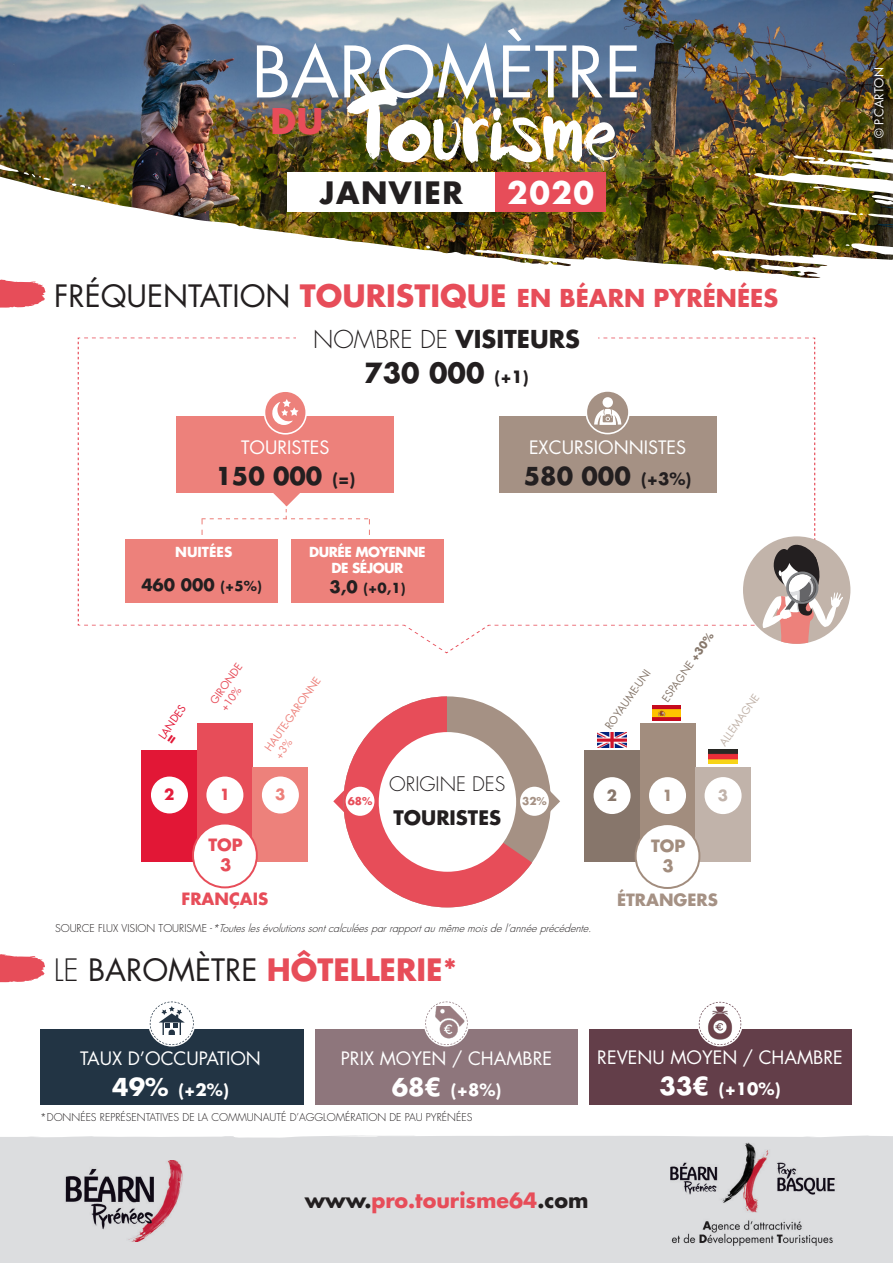
<style>
.page{position:relative;width:893px;height:1263px;background:#fff}
.page>*{position:absolute;margin:0;border:0;box-sizing:border-box;transform-origin:0 0}
.t1{font:87px "Pablo";color:#fff}
.t2{font:69px "Futura Std";color:#fff}
.t3{font:700 34.5px "Futura Std";color:#e74d59}
.t4{font:700 30px "Futura Std";color:#e74d59}
.t5{font:700 30px "Futura Std";letter-spacing:.05em;color:#231f20}
.t6{font:700 30px "Futura Std";color:#fff}
.t7{font:700 27px "Futura Std";color:#231f20}
.t8{font:700 24px "Futura Std";color:#e74d59}
.t9{font:700 24px "Futura Std";color:#231f20}
.t10{font:700 20.7px "Futura Std";color:#e74d59}
.t11{font:300 19.5px "Futura Std";color:#231f20}
.t12{font:700 19.5px "Futura Std";color:#231f20}
.t13{font:18px "Futura Std";color:#fff}
.t14{font:700 16.5px "Futura Std";color:#fff}
.t15{font:700 16.5px "Futura Std";color:#e74d59}
.t16{font:700 16.5px "Futura Std";color:#231f20}
.t17{font:700 16.5px "Futura Std";color:#a59184}
.t18{font:700 16.5px "Futura Std";color:#a28d7e}
.t19{font:700 15px "Futura Std";color:#e41c3b}
.t20{font:700 15px "Futura Std";color:#e74d59}
.t21{font:700 15px "Futura Std";color:#ed817b}
.t22{font:700 15px "Futura Std";color:#87766b}
.t23{font:700 15px "Futura Std";color:#a28d7e}
.t24{font:700 15px "Futura Std";color:#c1b3aa}
.t25{font:700 13.5px "Futura Std";letter-spacing:-.04em;color:#fff}
.t26{font:700 13.5px "Futura Std";color:#231f20}
.t27{font:700 13.5px "Futura Std";color:#fff}
.t28{font:12px "Futura Std";color:#fff}
.t29{font:italic 300 10.5px "Futura Std";color:#231f20}
.t30{font:300 10.5px "Futura Std";color:#231f20}
.t31{font:10.5px "Futura Std";color:#86776b}
.t32{font:10.5px "Futura Std";color:#ed817b}
.t33{font:10.5px "Futura Std";color:#e74d59}
.t34{font:10.5px "Futura Std";color:#c2b4aa}
.t35{font:10.5px "Futura Std";color:#e21736}
.t36{font:700 10.5px "Futura Std";color:#e74d59}
.t37{font:700 10.5px "Futura Std";color:#a59184}
.s1{font-weight:400;font-size:30px;color:#231f20}
.s2{font-size:30px}
.s3{font-weight:300}
.s4{font-size:16.5px}
.s5{font-size:13.5px}
.s6{font-weight:700}
.s7{font-style:normal}
.s8{font-weight:300;color:#231f20}
.s9{font-weight:400;color:#231f20}
.s10{font-size:24px}
.s11{color:#231f20}
</style>
<div class="page">
<img style="left:0;top:0;width:821px;height:95px">
<div style="left:40px;top:1029px;width:264px;height:75px;background:#223444"></div>
<div style="left:588px;top:1029px;width:263px;height:75px;background:#633e49"></div>
<svg style="left:148px;top:1000px;width:47px;height:46px"></svg>
<svg style="left:150px;top:1001px;width:44px;height:44px"></svg>
<hr style="left:161px;top:1035px;width:22px;height:2px;background:#fff">
<svg style="left:0;top:954px;width:45px;height:29px"></svg>
<div style="left:315px;top:1029px;width:263px;height:75px;background:#8e767c"></div>
<svg style="left:425px;top:1001px;width:43px;height:44px"></svg>
<img style="left:430px;top:1006px;width:37px;height:38px">
<svg style="left:697px;top:1000px;width:46px;height:46px"></svg>
<svg style="left:699px;top:1002px;width:42px;height:32px"></svg>
<img style="left:700px;top:1006px;width:40px;height:40px">
<img style="left:0;top:95px;width:893px;height:773px">
<div style="left:296px;top:332px;width:301px;height:30px;background:#fff"></div>
<div style="left:142px;top:750px;width:55px;height:111px;background:#e21736"></div>
<div style="left:584px;top:751px;width:56px;height:111px;background:#87766b"></div>
<div style="left:197px;top:723px;width:56px;height:138px;background:#e74d59"></div>
<div style="left:640px;top:724px;width:55px;height:138px;background:#a28d7e"></div>
<div style="left:253px;top:766px;width:55px;height:95px;background:#ed817b"></div>
<div style="left:695px;top:767px;width:56px;height:95px;background:#c1b3aa"></div>
<div style="left:193px;top:823px;width:64px;height:64px;background:#fff;border-radius:50%"></div>
<div style="left:192px;top:822px;width:66px;height:66px;border:2px solid #e74d59;border-radius:50%"></div>
<div style="left:636px;top:824px;width:63px;height:64px;background:#fff;border-radius:50%"></div>
<div style="left:635px;top:823px;width:65px;height:66px;border:2px solid #a28d7e;border-radius:50%"></div>
<div style="left:151px;top:776px;width:37px;height:37px;background:#fff;border-radius:50%"></div>
<div style="left:594px;top:777px;width:37px;height:37px;background:#fff;border-radius:50%"></div>
<div style="left:206px;top:776px;width:37px;height:37px;background:#fff;border-radius:50%"></div>
<div style="left:649px;top:777px;width:37px;height:37px;background:#fff;border-radius:50%"></div>
<div style="left:262px;top:776px;width:37px;height:37px;background:#fff;border-radius:50%"></div>
<div style="left:705px;top:777px;width:37px;height:37px;background:#fff;border-radius:50%"></div>
<svg style="left:333px;top:696px;width:227px;height:211px"></svg>
<div style="left:520px;top:787px;width:29px;height:29px;background:#fff;border-radius:50%"></div>
<div style="left:379px;top:732px;width:137px;height:140px;background:#fff;border-radius:50%"></div>
<div style="left:346px;top:787px;width:28px;height:29px;background:#fff;border-radius:50%"></div>
<img style="left:597px;top:732px;width:29px;height:15px">
<img style="left:653px;top:706px;width:28px;height:14px">
<img style="left:708px;top:749px;width:30px;height:15px">
<svg style="left:0;top:280px;width:46px;height:29px"></svg>
<div style="left:287px;top:173px;width:209px;height:39px;background:#fff"></div>
<div style="left:496px;top:173px;width:110px;height:39px;background:#e74d59"></div>
<svg style="left:78px;top:338px;width:766px;height:314px"></svg>
<div style="left:0;top:1135px;width:893px;height:128px;background:#dcdddf"></div>
<img style="left:32px;top:1160px;width:180px;height:82px">
<img style="left:660px;top:1142px;width:180px;height:107px">
<svg style="left:167px;top:735px;width:9px;height:8px"></svg>
<svg style="left:277px;top:738px;width:16px;height:21px"></svg>
<p class="t2" style="left:252px;top:28px;width:391px">BAROMÈTRE</p>
<p class="t1" style="left:347px;top:70px;width:275px">Tourisme</p>
<p class="t3" style="left:271px;top:98px;width:54px">DU</p>
<p class="t5" style="left:320px;top:173px;width:144px">JANVIER</p>
<p class="t6" style="left:507px;top:173px;width:88px">2020</p>
<p class="t8" style="left:54px;top:282px;width:726px"><span class="s1">FRÉQUENTATION</span> <span class="s2">TOURISTIQUE</span> EN BÉARN PYRÉNÉES</p>
<p class="t9" style="left:313px;top:323px;width:268px"><span class="s3">NOMBRE DE</span> VISITEURS</p>
<p class="t7" style="left:364px;top:355px;width:166px">730 000 <span class="s4">(+1)</span></p>
<p class="t13" style="left:241px;top:436px;width:90px">TOURISTES</p>
<p class="t9" style="left:215px;top:460px;width:141px">150 000 <span class="s4">(=)</span></p>
<p class="t27" style="left:175px;top:542px;width:59px">NUITÉES</p>
<p class="t16" style="left:141px;top:573px;width:122px">460 000 <span class="s5">(+5%)</span></p>
<p class="t25" style="left:309px;top:542px;width:118px">DURÉE MOYENNE</p>
<p class="t25" style="left:332px;top:559px;width:73px">DE SÉJOUR</p>
<p class="t26" style="left:330px;top:579px;width:77px"><span class="s4">3,0</span> (+0,1)</p>
<p class="t35" style="left:156px;top:734px;width:40px;rotate:-55deg">LANDES</p>
<p class="t33" style="left:207px;top:699px;width:49px;rotate:-55deg">GIRONDE</p>
<p class="t33" style="left:218px;top:706px;width:29px;rotate:-55deg">+10%</p>
<p class="t32" style="left:262px;top:746px;width:90px;rotate:-55deg">HAUTE-GARONNE</p>
<p class="t13" style="left:529px;top:435px;width:159px">EXCURSIONNISTES</p>
<p class="t9" style="left:524px;top:460px;width:169px">580 000 <span class="s4">(+3%)</span></p>
<p class="t31" style="left:602px;top:724px;width:72px;rotate:-55deg">ROYAUME-UNI</p>
<p class="t31" style="left:659px;top:696px;width:83px;rotate:-55deg">ESPAGNE <span class="s6">+30%</span></p>
<p class="t34" style="left:717px;top:741px;width:62px;rotate:-55deg">ALLEMAGNE</p>
<p class="t11" style="left:389px;top:772px;width:118px">ORIGINE DES</p>
<p class="t12" style="left:393px;top:805px;width:109px">TOURISTES</p>
<p class="t19" style="left:164px;top:785px;width:12px">2</p>
<p class="t20" style="left:220px;top:785px;width:12px">1</p>
<p class="t21" style="left:275px;top:785px;width:12px">3</p>
<p class="t22" style="left:607px;top:785px;width:12px">2</p>
<p class="t23" style="left:662px;top:785px;width:12px">1</p>
<p class="t24" style="left:718px;top:785px;width:12px">3</p>
<p class="t15" style="left:208px;top:834px;width:36px">TOP</p>
<p class="t15" style="left:220px;top:854px;width:13px">3</p>
<p class="t36" style="left:348px;top:794px;width:26px">68%</p>
<p class="t37" style="left:522px;top:794px;width:26px">32%</p>
<p class="t18" style="left:651px;top:834px;width:36px">TOP</p>
<p class="t18" style="left:663px;top:854px;width:13px">3</p>
<p class="t15" style="left:181px;top:888px;width:88px">FRANÇAIS</p>
<p class="t17" style="left:617px;top:889px;width:102px">ÉTRANGERS</p>
<p class="t29" style="left:55px;top:922px;width:541px"><span class="s7">S O U R C E F L U X V I S I O N T O U R I S M E -</span> *Touteslesévolutionssontcalculéesparrapportaumêmemoisdel’annéeprécédente.</p>
<p class="t4" style="left:54px;top:949px;width:405px"><span class="s8">LE</span> <span class="s9">BAROMÈTRE</span> HÔTELLERIE*</p>
<p class="t13" style="left:80px;top:1047px;width:182px">TAUX D’OCCUPATION</p>
<p class="t14" style="left:112px;top:1079px;width:118px"><span class="s10">49%</span> (+2%)</p>
<p class="t13" style="left:341px;top:1047px;width:213px">PRIX MOYEN / CHAMBRE</p>
<p class="t14" style="left:392px;top:1079px;width:111px"><span class="s10">68€</span> (+8%)</p>
<p class="t30" style="left:40px;top:1110px;width:434px">*DONNÉES REPRÉSENTATIVES DE LA COMMUNAUTÉ D’AGGLOMÉRATION DE PAU PYRÉNÉES</p>
<p class="t13" style="left:597px;top:1046px;width:247px">REVENU MOYEN / CHAMBRE</p>
<p class="t14" style="left:659px;top:1078px;width:122px"><span class="s10">33€</span> (+10%)</p>
<p class="t10" style="left:305px;top:1186px;width:285px"><span class="s11">www.</span>pro.tourisme64<span class="s11">.com</span></p>
<p class="t28" style="left:871px;top:138px;width:72px;rotate:-90deg">© P.CARTON</p>
</div>
